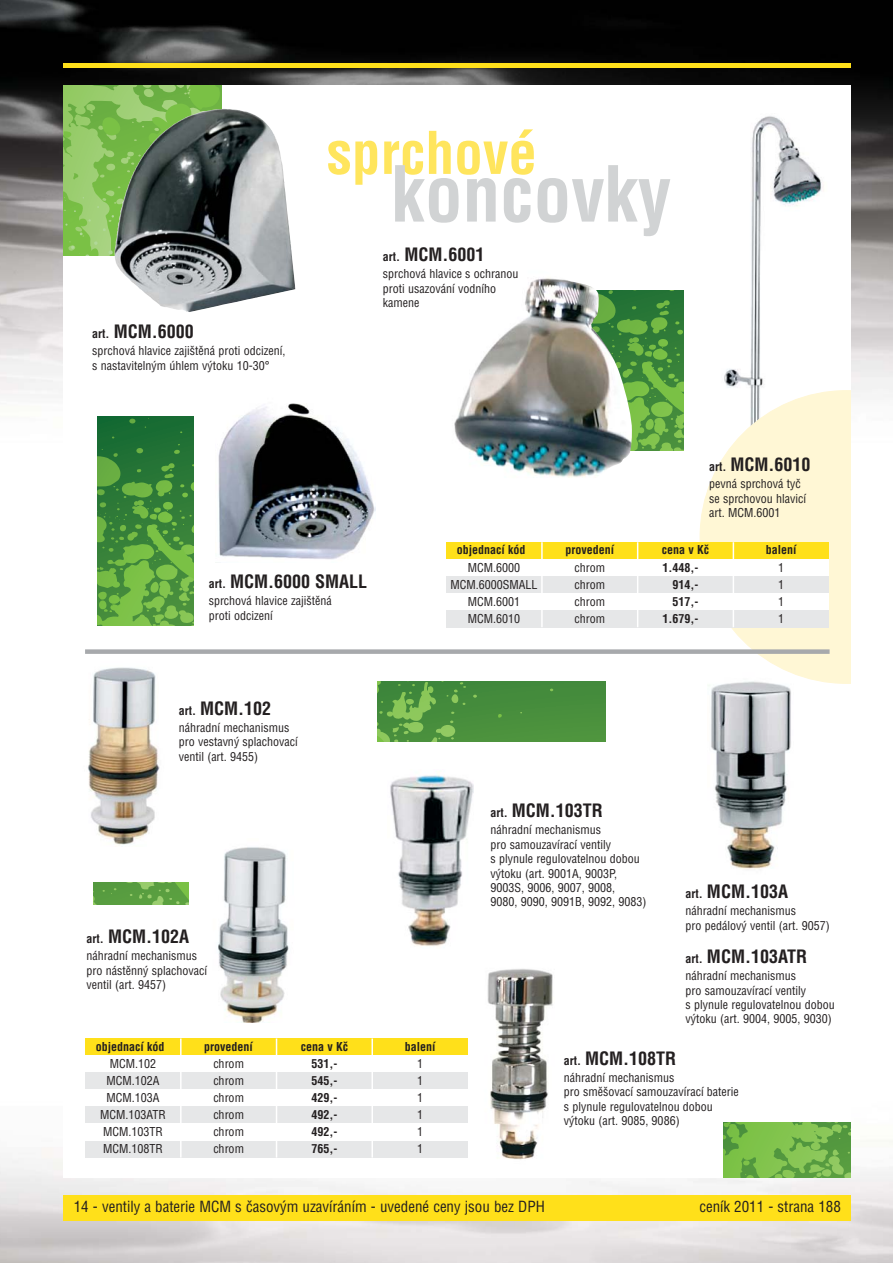
<style>
.page{position:relative;width:893px;height:1263px;background:#fff}
.page>*{position:absolute;margin:0;border:0;box-sizing:border-box;transform-origin:0 0}
.t1{font:700 condensed 75.3px "Helvetica CE";color:#d1d3d4}
.t2{font:700 condensed 57.45px "Helvetica CE";color:#ffe55d}
.t3{font:700 condensed 18px "Helvetica CE";color:#231f20}
.t4{font:condensed 15px "Helvetica CE";color:#231f20}
.t5{font:condensed 12px/14.4px "Helvetica CE";color:#231f20}
.t6{font:700 condensed 12px "Helvetica CE";color:#231f20}
.s1{font-size:12px}
</style>
<div class="page">
<img style="left:0;top:1122px;width:892px;height:141px">
<img style="left:0;top:0;width:892px;height:442px">
<div style="left:64px;top:1195px;width:786px;height:25px;background:#ffe01a"></div>
<hr style="left:64px;top:64px;width:786px;height:4px;background:#ffe01a">
<div style="left:64px;top:85px;width:786px;height:1093px;background:#fff"></div>
<svg style="left:723px;top:1123px;width:127px;height:55px;background:#73b64a"></svg>
<svg style="left:632px;top:291px;width:51px;height:160px;background:#529a3f"></svg>
<svg style="left:94px;top:882px;width:95px;height:22px;background:#61a444"></svg>
<img style="left:454px;top:278px;width:178px;height:200px">
<svg style="left:64px;top:85px;width:157px;height:171px;background:#89c45c"></svg>
<img style="left:114px;top:108px;width:181px;height:204px">
<svg style="left:98px;top:418px;width:96px;height:207px;background:#48923c"></svg>
<img style="left:218px;top:403px;width:157px;height:157px">
<img style="left:724px;top:116px;width:98px;height:274px">
<img style="left:390px;top:775px;width:83px;height:171px">
<img style="left:711px;top:684px;width:80px;height:185px">
<img style="left:487px;top:969px;width:66px;height:191px">
<svg style="left:699px;top:390px;width:151px;height:294px"></svg>
<div style="left:446px;top:542px;width:383px;height:17px;background:#ffe01a"></div>
<div style="left:446px;top:559px;width:383px;height:17px;background:#fff"></div>
<div style="left:446px;top:576px;width:383px;height:17px;background:#e6e7e8"></div>
<div style="left:446px;top:593px;width:383px;height:17px;background:#fff"></div>
<div style="left:446px;top:610px;width:383px;height:17px;background:#e6e7e8"></div>
<hr style="left:541px;top:542px;width:1px;height:85px;background:#fff">
<hr style="left:637px;top:542px;width:1px;height:85px;background:#fff">
<hr style="left:732px;top:542px;width:2px;height:85px;background:#fff">
<div style="left:85px;top:649px;width:744px;height:5px;background:#a7a9ac"></div>
<svg style="left:377px;top:681px;width:228px;height:61px;background:#4d933f"></svg>
<img style="left:88px;top:667px;width:72px;height:178px">
<img style="left:218px;top:847px;width:71px;height:175px">
<div style="left:85px;top:1039px;width:383px;height:17px;background:#ffe01a"></div>
<div style="left:85px;top:1073px;width:383px;height:17px;background:#e6e7e8"></div>
<div style="left:85px;top:1107px;width:383px;height:17px;background:#e6e7e8"></div>
<div style="left:85px;top:1141px;width:383px;height:17px;background:#e6e7e8"></div>
<hr style="left:180px;top:1039px;width:1px;height:119px;background:#fff">
<hr style="left:276px;top:1039px;width:1px;height:119px;background:#fff">
<hr style="left:371px;top:1039px;width:2px;height:119px;background:#fff">
<h3 class="t3" style="left:92px;top:325px;width:103px"><span class="s1">art.</span> MCM.6000</h3>
<p class="t5" style="left:92px;top:345px;width:195px">sprchová hlavice zajištěná proti odcizení, s nastavitelným úhlem výtoku 10-30°</p>
<h2 class="t2" style="left:326px;top:133px;width:212px">sprchové</h2>
<h1 class="t1" style="left:391px;top:168px;width:281px">koncovky</h1>
<h3 class="t3" style="left:383px;top:248px;width:103px"><span class="s1">art.</span> MCM.6001</h3>
<p class="t5" style="left:383px;top:268px;width:137px">sprchová hlavice s ochranou proti usazování vodního kamene</p>
<h3 class="t3" style="left:709px;top:458px;width:103px"><span class="s1">art.</span> MCM.6010</h3>
<p class="t5" style="left:709px;top:478px;width:98px">pevná sprchová tyč se sprchovou hlavicí art. MCM.6001</p>
<h3 class="t3" style="left:209px;top:576px;width:160px"><span class="s1">art.</span> MCM.6000 SMALL</h3>
<p class="t5" style="left:209px;top:595px;width:124px">sprchová hlavice zajištěná proti odcizení</p>
<p class="t6" style="left:457px;top:546px;width:70px">objednací kód</p>
<p class="t6" style="left:565px;top:546px;width:50px">provedení</p>
<p class="t6" style="left:662px;top:546px;width:49px">cena v Kč</p>
<p class="t6" style="left:765px;top:546px;width:32px">balení</p>
<p class="t5" style="left:468px;top:562px;width:54px">MCM.6000</p>
<p class="t5" style="left:574px;top:562px;width:32px">chrom</p>
<p class="t6" style="left:662px;top:563px;width:37px">1.448,-</p>
<p class="t5" style="left:778px;top:562px;width:7px">1</p>
<p class="t5" style="left:450px;top:579px;width:89px">MCM.6000SMALL</p>
<p class="t5" style="left:574px;top:579px;width:32px">chrom</p>
<p class="t6" style="left:672px;top:580px;width:27px">914,-</p>
<p class="t5" style="left:778px;top:579px;width:7px">1</p>
<p class="t5" style="left:468px;top:596px;width:54px">MCM.6001</p>
<p class="t5" style="left:574px;top:596px;width:32px">chrom</p>
<p class="t6" style="left:672px;top:597px;width:27px">517,-</p>
<p class="t5" style="left:778px;top:596px;width:7px">1</p>
<p class="t5" style="left:468px;top:613px;width:54px">MCM.6010</p>
<p class="t5" style="left:574px;top:613px;width:32px">chrom</p>
<p class="t6" style="left:662px;top:614px;width:37px">1.679,-</p>
<p class="t5" style="left:778px;top:613px;width:7px">1</p>
<h3 class="t3" style="left:179px;top:702px;width:94px"><span class="s1">art.</span> MCM.102</h3>
<p class="t5" style="left:179px;top:722px;width:121px">náhradní mechanismus pro vestavný splachovací ventil (art. 9455)</p>
<h3 class="t3" style="left:87px;top:930px;width:104px"><span class="s1">art.</span> MCM.102A</h3>
<p class="t5" style="left:87px;top:950px;width:122px">náhradní mechanismus pro nástěnný splachovací ventil (art. 9457)</p>
<p class="t6" style="left:96px;top:1042px;width:70px">objednací kód</p>
<p class="t6" style="left:204px;top:1042px;width:50px">provedení</p>
<p class="t6" style="left:301px;top:1042px;width:49px">cena v Kč</p>
<p class="t6" style="left:405px;top:1042px;width:32px">balení</p>
<p class="t5" style="left:110px;top:1058px;width:48px">MCM.102</p>
<p class="t5" style="left:213px;top:1058px;width:32px">chrom</p>
<p class="t6" style="left:311px;top:1060px;width:27px">531,-</p>
<p class="t5" style="left:417px;top:1058px;width:7px">1</p>
<p class="t5" style="left:106px;top:1075px;width:55px">MCM.102A</p>
<p class="t5" style="left:213px;top:1075px;width:32px">chrom</p>
<p class="t6" style="left:311px;top:1077px;width:27px">545,-</p>
<p class="t5" style="left:417px;top:1075px;width:7px">1</p>
<p class="t5" style="left:106px;top:1092px;width:55px">MCM.103A</p>
<p class="t5" style="left:213px;top:1092px;width:32px">chrom</p>
<p class="t6" style="left:311px;top:1094px;width:27px">429,-</p>
<p class="t5" style="left:417px;top:1092px;width:7px">1</p>
<p class="t5" style="left:100px;top:1109px;width:67px">MCM.103ATR</p>
<p class="t5" style="left:213px;top:1109px;width:32px">chrom</p>
<p class="t6" style="left:311px;top:1111px;width:27px">492,-</p>
<p class="t5" style="left:417px;top:1109px;width:7px">1</p>
<p class="t5" style="left:103px;top:1126px;width:61px">MCM.103TR</p>
<p class="t5" style="left:213px;top:1126px;width:32px">chrom</p>
<p class="t6" style="left:311px;top:1128px;width:27px">492,-</p>
<p class="t5" style="left:417px;top:1126px;width:7px">1</p>
<p class="t5" style="left:103px;top:1143px;width:61px">MCM.108TR</p>
<p class="t5" style="left:213px;top:1143px;width:32px">chrom</p>
<p class="t6" style="left:311px;top:1145px;width:27px">765,-</p>
<p class="t5" style="left:417px;top:1143px;width:7px">1</p>
<h3 class="t3" style="left:490px;top:805px;width:114px"><span class="s1">art.</span> MCM.103TR</h3>
<p class="t5" style="left:490px;top:824px;width:157px">náhradní mechanismus<br>pro samouzavírací ventily<br>s plynule regulovatelnou dobou výtoku (art. 9001A, 9003P,<br>9003S, 9006, 9007, 9008,<br>9080, 9090, 9091B, 9092, 9083)</p>
<h3 class="t3" style="left:685px;top:886px;width:104px"><span class="s1">art.</span> MCM.103A</h3>
<p class="t5" style="left:685px;top:905px;width:146px">náhradní mechanismus<br>pro pedálový ventil (art. 9057)</p>
<h3 class="t3" style="left:685px;top:950px;width:123px"><span class="s1">art.</span> MCM.103ATR</h3>
<p class="t5" style="left:685px;top:970px;width:151px">náhradní mechanismus<br>pro samouzavírací ventily<br>s plynule regulovatelnou dobou výtoku (art. 9004, 9005, 9030)</p>
<h3 class="t3" style="left:563px;top:1052px;width:114px"><span class="s1">art.</span> MCM.108TR</h3>
<p class="t5" style="left:563px;top:1072px;width:177px">náhradní mechanismus<br>pro směšovací samouzavírací baterie s plynule regulovatelnou dobou výtoku (art. 9085, 9086)</p>
<p class="t4" style="left:74px;top:1202px;width:472px">14 - ventily a baterie MCM s časovým uzavíráním - uvedené ceny jsou bez DPH</p>
<p class="t4" style="left:699px;top:1202px;width:143px">ceník 2011 - strana 188</p>
</div>
